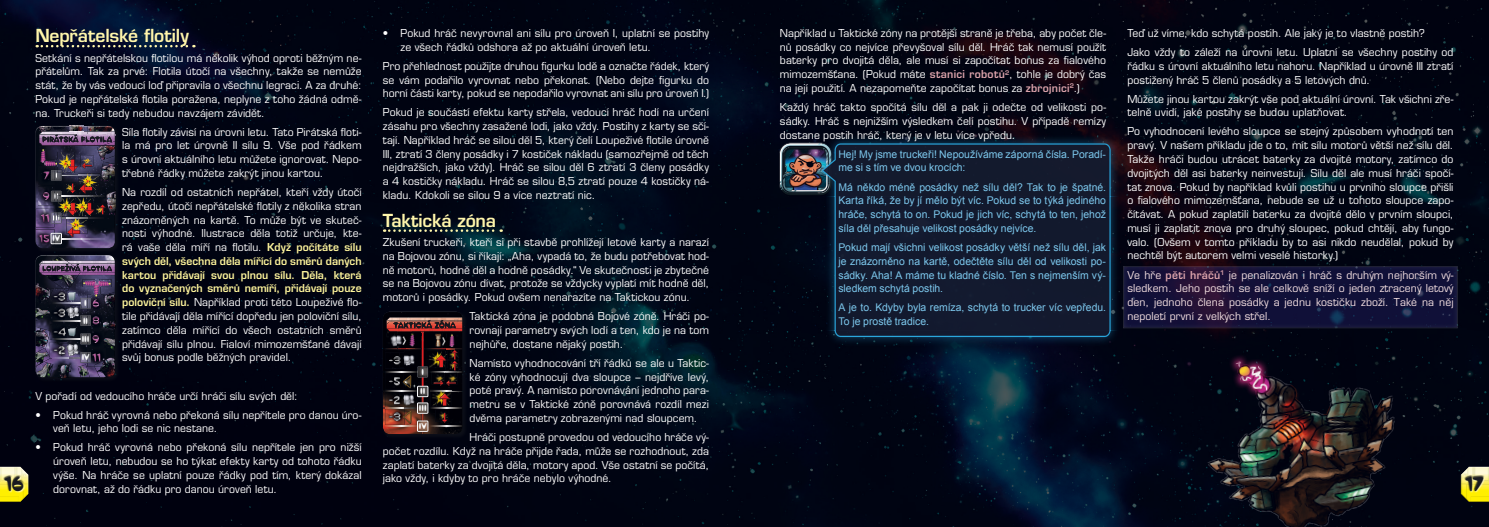
<style>
.page{position:relative;width:1489px;height:527px;background:#fff}
.page>*{position:absolute;margin:0;border:0;box-sizing:border-box;transform-origin:0 0}
.t1{font:500 21.25px "Amorpheus";color:#181a20}
.t2{font:600 17.5px "Eurostile CE";letter-spacing:-.01em;color:#fff6ab}
.t3{font:500 10.62px/13.8px "Eurostile CE";letter-spacing:.005em;color:#fff;text-align:justify}
.t4{font:10.62px/13.8px "Arial";color:#7cc7ec}
.t5{font:500 10.62px/13.8px "Eurostile CE";letter-spacing:.01em;color:#f4e0e2;text-align:justify}
.t6{font:500 9.38px/17.2px "Amorpheus";color:#fff}
.s1{font-weight:600;color:#dda4ac}
.s2{font-weight:600;color:#fff69d}
</style>
<div class="page">
<img style="left:0;top:0;width:1488px;height:526px">
<img style="left:1189px;top:328px;width:223px;height:198px">
<svg style="left:1460px;top:465px;width:28px;height:8px"></svg>
<svg style="left:1460px;top:473px;width:28px;height:30px"></svg>
<div style="left:1463px;top:476px;width:22px;height:16px;background:#fff;opacity:.75"></div>
<div style="left:1463px;top:474px;width:21px;height:16px;background:#181a20;opacity:.75"></div>
<svg style="left:0;top:465px;width:30px;height:38px"></svg>
<div style="left:3px;top:476px;width:22px;height:16px;background:#fff;opacity:.75"></div>
<div style="left:3px;top:474px;width:22px;height:16px;background:#181a20;opacity:.75"></div>
<img style="left:780px;top:134px;width:339px;height:212px">
<div style="left:1122px;top:264px;width:336px;height:64px;background:#fff;opacity:.5"></div>
<svg style="left:37px;top:45px;width:157px;height:2px"></svg>
<div style="left:34px;top:125px;width:86px;height:128px;background:#181a20;opacity:.5"></div>
<div style="left:35px;top:127px;width:80px;height:121px;background:#181a20;opacity:.75"></div>
<div style="left:34px;top:254px;width:86px;height:128px;background:#181a20;opacity:.5"></div>
<div style="left:35px;top:257px;width:80px;height:120px;background:#181a20;opacity:.75"></div>
<svg style="left:384px;top:229px;width:117px;height:3px"></svg>
<div style="left:382px;top:310px;width:85px;height:128px;background:#181a20;opacity:.5"></div>
<div style="left:382px;top:313px;width:80px;height:121px;background:#181a20;opacity:.75"></div>
<p class="t3" style="left:1127px;top:23px;width:327px;line-height:19px">Teď už víme, kdo schytá postih. Ale jaký je to vlastně postih?<br>Jako vždy to záleží na úrovni letu. Uplatní se všechny postihy od</p>
<p class="t3" style="left:1127px;top:59px;width:327px">řádku s úrovní aktuálního letu nahoru. Například u úrovně III ztratí postižený hráč 5 členů posádky a 5 letových dnů.</p>
<p class="t3" style="left:1127px;top:92px;width:327px">Můžete jinou kartou zakrýt vše pod aktuální úrovní. Tak všichni zře&shy;telně uvidí, jaké postihy se budou uplatňovat.</p>
<p class="t3" style="left:1127px;top:125px;width:327px">Po vyhodnocení levého sloupce se stejný způsobem vyhodnotí ten pravý. V našem příkladu jde o to, mít sílu motorů větší než sílu děl.<br>Takže hráči budou utrácet baterky za dvojité motory, zatímco do dvojitých děl asi baterky neinvestují. Sílu děl ale musí hráči spočí&shy;tat znova. Pokud by například kvůli postihu u prvního sloupce přišli o fialového mimozemšťana, nebude se už u tohoto sloupce zapo&shy;čítávat. A pokud zaplatili baterku za dvojité dělo v prvním sloupci, musí ji zaplatit znova pro druhý sloupec, pokud chtějí, aby fungo&shy;valo. (Ovšem v tomto příkladu by to asi nikdo neudělal, pokud by nechtěl být autorem velmi veselé historky.)</p>
<p class="t5" style="left:1127px;top:267px;width:327px">Ve hře <span class="s1">pěti hráčů</span><sup>1</sup> je penalizován i hráč s druhým nejhorším vý&shy;sledkem. Jeho postih se ale celkově sníží o jeden ztracený letový den, jednoho člena posádky a jednu kostičku zboží. Také na něj nepoletí první z velkých střel.</p>
<p class="t3" style="left:780px;top:26px;width:327px">Například u Taktické zóny na protější straně je třeba, aby počet čle&shy;nů posádky co nejvíce převyšoval sílu děl. Hráč tak nemusí použít baterky pro dvojitá děla, ale musí si započítat bonus za fialového mimozemšťana. (Pokud máte <span class="s1">stanici robotů</span><sup>2</sup>, tohle je dobrý čas na její použití. A nezapomeňte započítat bonus za <span class="s1">zbrojnici</span><sup>2</sup>.)</p>
<p class="t3" style="left:780px;top:100px;width:327px">Každý hráč takto spočítá sílu děl a pak ji odečte od velikosti po&shy;sádky. Hráč s nejnižším výsledkem čelí postihu. V případě remízy dostane postih hráč, který je v letu více vpředu.</p>
<p class="t4" style="left:838px;top:147px;width:269px">Hej! My jsme truckeři! Nepoužíváme záporná čísla. Poradí&shy;me si s tím ve dvou krocích:</p>
<p class="t4" style="left:838px;top:180px;width:269px;text-align:justify">Má někdo méně posádky než sílu děl? Tak to je špatné.<br>Karta říká, že by jí mělo být víc. Pokud se to týká jediného hráče, schytá to on. Pokud je jich víc, schytá to ten, jehož síla děl přesahuje velikost posádky nejvíce.</p>
<p class="t4" style="left:838px;top:240px;width:269px;text-align:justify">Pokud mají všichni velikost posádky větší než sílu děl, jak je znázorněno na kartě, odečtěte sílu děl od velikosti po&shy;sádky. Aha! A máme tu kladné číslo. Ten s nejmenším vý&shy;sledkem schytá postih.</p>
<p class="t4" style="left:838px;top:300px;width:269px">A je to. Kdyby byla remíza, schytá to trucker víc vepředu.<br>To je prostě tradice.</p>
<p class="t3" style="left:400px;top:26px;width:310px;text-indent:-18px">• Pokud hráč nevyrovnal ani sílu pro úroveň I, uplatní se postihy ze všech řádků odshora až po aktuální úroveň letu.</p>
<p class="t3" style="left:383px;top:59px;width:327px">Pro přehlednost použijte druhou figurku lodě a označte řádek, který se vám podařilo vyrovnat nebo překonat. (Nebo dejte figurku do horní části karty, pokud se nepodařilo vyrovnat ani sílu pro úroveň I.)</p>
<p class="t3" style="left:383px;top:105px;width:328px">Pokud je součástí efektu karty střela, vedoucí hráč hodí na určení zásahu pro všechny zasažené lodi, jako vždy. Postihy z karty se sčí&shy;tají. Například hráč se silou děl 5, který čelí Loupeživé flotile úrovně III, ztratí 3 členy posádky i 7 kostiček nákladu (samozřejmě od těch nejdražších, jako vždy). Hráč se silou děl 6 ztratí 3 členy posádky a 4 kostičky nákladu. Hráč se silou 8,5 ztratí pouze 4 kostičky ná&shy;kladu. Kdokoli se silou 9 a více neztratí nic.</p>
<h2 class="t2" style="left:383px;top:209px;width:115px">Taktická zóna</h2>
<p class="t3" style="left:383px;top:235px;width:327px">Zkušení truckeři, kteří si při stavbě prohlížejí letové karty a narazí na Bojovou zónu, si říkají: „Aha, vypadá to, že budu potřebovat hod&shy;ně motorů, hodně děl a hodně posádky.“ Ve skutečnosti je zbytečné se na Bojovou zónu dívat, protože se vždycky vyplatí mít hodně děl, motorů i posádky. Pokud ovšem nenarazíte na Taktickou zónu.</p>
<h2 class="t2" style="left:35px;top:25px;width:155px">Nepřátelské flotily</h2>
<p class="t3" style="left:35px;top:51px;width:327px">Setkání s nepřátelskou flotilou má několik výhod oproti běžným ne&shy;přátelům. Tak za prvé: Flotila útočí na všechny, takže se nemůže stát, že by vás vedoucí loď připravila o všechnu legraci. A za druhé:<br>Pokud je nepřátelská flotila poražena, neplyne z toho žádná odmě&shy;na. Truckeři si tedy nebudou navzájem závidět.</p>
<p class="t3" style="left:122px;top:125px;width:241px">Síla flotily závisí na úrovni letu. Tato Pirátská floti&shy;la má pro let úrovně II sílu 9. Vše pod řádkem s úrovní aktuálního letu můžete ignorovat. Nepo&shy;třebné řádky můžete zakrýt jinou kartou.</p>
<p class="t3" style="left:122px;top:185px;width:241px">Na rozdíl od ostatních nepřátel, kteří vždy útočí zepředu, útočí nepřátelské flotily z několika stran znázorněných na kartě. To může být ve skuteč&shy;nosti výhodné. Ilustrace děla totiž určuje, kte&shy;rá vaše děla míří na flotilu. <span class="s2">Když počítáte sílu svých děl, všechna děla mířící do směrů daných kartou přidávají svou plnou sílu. Děla, která do vyznačených směrů nemíří, přidávají pouze poloviční sílu.</span> Například proti této Loupeživé flo&shy;tile přidávají děla mířící dopředu jen poloviční sílu, zatímco děla mířící do všech ostatních směrů přidávají sílu plnou. Fialoví mimozemšťané dávají svůj bonus podle běžných pravidel.</p>
<p class="t3" style="left:35px;top:388px;width:264px">V pořadí od vedoucího hráče určí hráči sílu svých děl:</p>
<p class="t3" style="left:53px;top:407px;width:310px;text-indent:-18px">• Pokud hráč vyrovná nebo překoná sílu nepřítele pro danou úro&shy;veň letu, jeho lodi se nic nestane.</p>
<p class="t3" style="left:53px;top:440px;width:310px;text-indent:-18px">• Pokud hráč vyrovná nebo překoná sílu nepřítele jen pro nižší úroveň letu, nebudou se ho týkat efekty karty od tohoto řádku výše. Na hráče se uplatní pouze řádky pod tím, který dokázal dorovnat, až do řádku pro danou úroveň letu.</p>
<p class="t6" style="left:52px;top:229px;width:9px">iV</p>
<p class="t6" style="left:83px;top:294px;width:7px">i iI</p>
<p class="t6" style="left:82px;top:329px;width:9px;line-height:18.5px">iII iV</p>
<p class="t3" style="left:469px;top:309px;width:241px">Taktická zóna je podobná Bojové zóně. Hráči po&shy;rovnají parametry svých lodí a ten, kdo je na tom nejhůře, dostane nějaký postih.</p>
<p class="t3" style="left:469px;top:355px;width:241px">Namísto vyhodnocování tří řádků se ale u Taktic&shy;ké zóny vyhodnocují dva sloupce – nejdříve levý, poté pravý. A namísto porovnávání jednoho para&shy;metru se v Taktické zóně porovnává rozdíl mezi dvěma parametry zobrazenými nad sloupcem.</p>
<p class="t3" style="left:383px;top:430px;width:328px;text-indent:87px">Hráči postupně provedou od vedoucího hráče vý&shy;počet rozdílu. Když na hráče přijde řada, může se rozhodnout, zda zaplatí baterky za dvojitá děla, motory apod. Vše ostatní se počítá, jako vždy, i kdyby to pro hráče nebylo výhodné.</p>
<p class="t6" style="left:421px;top:362px;width:4px">i</p>
<p class="t6" style="left:419px;top:382px;width:9px;line-height:16.6px">iI iII</p>
<p class="t6" style="left:419px;top:417px;width:9px">iV</p>
<h1 class="t1" style="left:5px;top:470px;width:20px">16</h1>
<h1 class="t1" style="left:1465px;top:470px;width:19px">17</h1>
</div>
